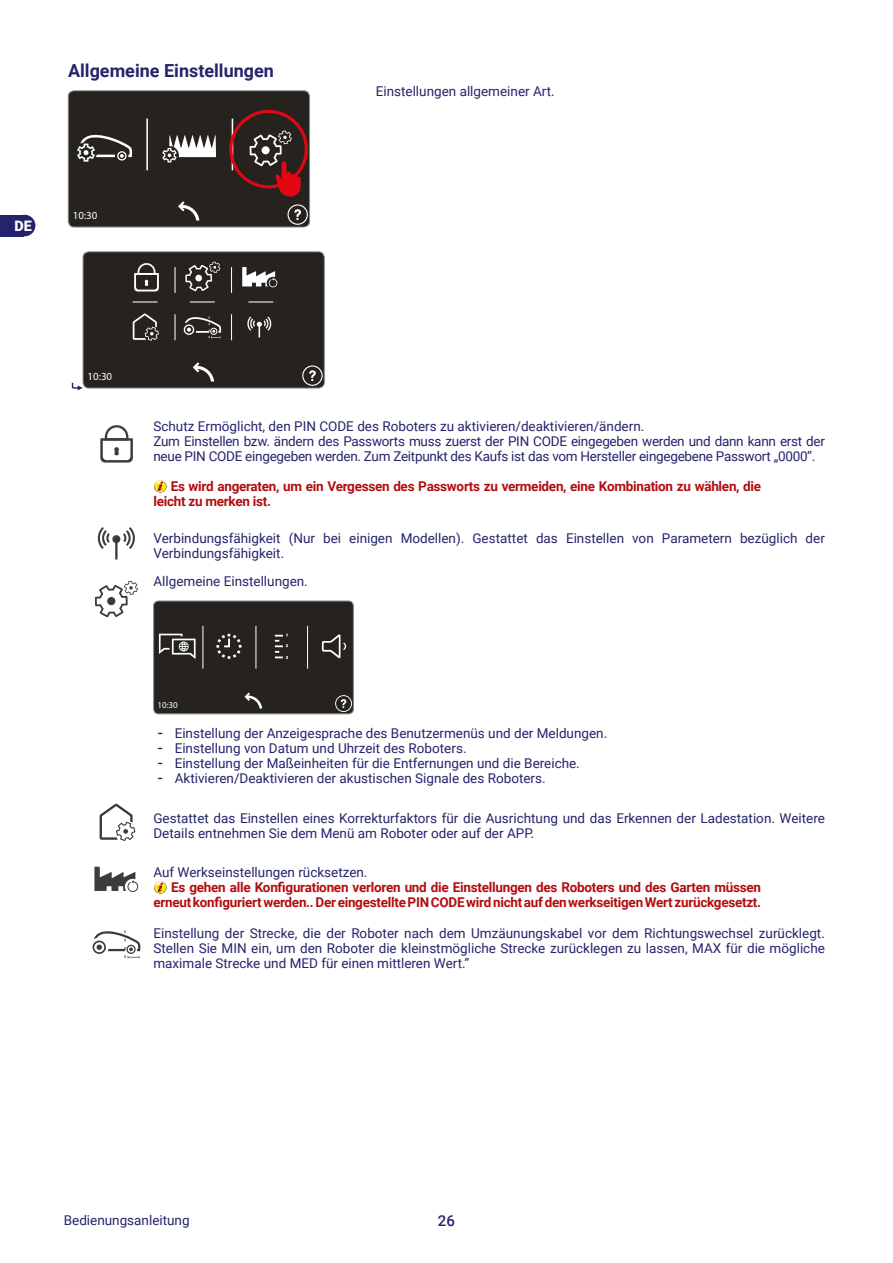
<style>
.page{position:relative;width:893px;height:1263px;background:#fff}
.page>*{position:absolute;margin:0;border:0;box-sizing:border-box;transform-origin:0 0}
.t1{font:700 18px "Roboto";color:#24246c}
.t2{font:500 15px "Roboto";color:#24246c}
.t3{font:900 14.4px "Roboto";color:#fff}
.t4{font:13.5px/15px "Roboto";color:#24246c}
.t5{font:700 13.5px/15px "Roboto";letter-spacing:-.02em;color:#b20e10}
.t6{font:13.5px/15px "Roboto";letter-spacing:-.02em;color:#24246c}
.t7{font:10.8px "Myriad Pro";color:#fff}
.t8{font:9px "Myriad Pro";color:#fff}
.s1{font-size:18px}
</style>
<div class="page">
<div style="left:0;top:215px;width:24px;height:21px;background:#24246c"></div>
<div style="left:14px;top:215px;width:21px;height:21px;background:#24246c;border-radius:50%"></div>
<svg style="left:68px;top:91px;width:242px;height:136px;background:#3a2f2b"></svg>
<div style="left:68px;top:91px;width:242px;height:136px;border:1px solid #878787;border-radius:6px"></div>
<svg style="left:72px;top:252px;width:252px;height:138px;background:#3c3a35"></svg>
<div style="left:83px;top:252px;width:242px;height:136px;border:1px solid #878787;border-radius:6px"></div>
<svg style="left:100px;top:425px;width:33px;height:38px"></svg>
<svg style="left:154px;top:480px;width:13px;height:12px"></svg>
<svg style="left:97px;top:527px;width:38px;height:32px"></svg>
<svg style="left:95px;top:581px;width:43px;height:36px"></svg>
<div style="left:155px;top:601px;width:197px;height:113px;background:#26231e"></div>
<div style="left:153px;top:601px;width:201px;height:113px;border:1px solid #878787;border-radius:5px"></div>
<svg style="left:100px;top:804px;width:35px;height:37px"></svg>
<svg style="left:94px;top:867px;width:44px;height:25px"></svg>
<svg style="left:154px;top:881px;width:13px;height:12px"></svg>
<svg style="left:92px;top:930px;width:49px;height:28px"></svg>
<h1 class="t1" style="left:68px;top:58px;width:207px">Allgemeine Einstellungen</h1>
<p class="t3" style="left:15px;top:216px;width:19px">DE</p>
<p class="t7" style="left:73px;top:209px;width:26px">10:30</p>
<p class="t4" style="left:376px;top:83px;width:180px">Einstellungen allgemeiner Art.</p>
<p class="t7" style="left:88px;top:370px;width:26px">10:30</p>
<p class="t6" style="left:153px;top:418px;width:673px">Schutz Ermöglicht, den PIN CODE des Roboters zu aktivieren/deaktivieren/ändern.<br>Zum Einstellen bzw. ändern des Passworts muss zuerst der PIN CODE eingegeben werden und dann kann erst der neue PIN CODE eingegeben werden. Zum Zeitpunkt des Kaufs ist das vom Hersteller eingegebene Passwort „0000“.</p>
<p class="t5" style="left:153px;top:478px;width:609px;text-indent:17px">Es wird angeraten, um ein Vergessen des Passworts zu vermeiden, eine Kombination zu wählen, die leicht zu merken ist.</p>
<p class="t4" style="left:153px;top:530px;width:673px">Verbindungsfähigkeit (Nur bei einigen Modellen). Gestattet das Einstellen von Parametern bezüglich der<br>Verbindungsfähigkeit.</p>
<p class="t4" style="left:153px;top:573px;width:156px">Allgemeine Einstellungen.</p>
<p class="t8" style="left:157px;top:699px;width:22px">10:30</p>
<p class="t4" style="left:158px;top:725px;width:451px"><span class="s1">-</span> Einstellung der Anzeigesprache des Benutzermenüs und der Meldungen.</p>
<p class="t4" style="left:158px;top:740px;width:310px"><span class="s1">-</span> Einstellung von Datum und Uhrzeit des Roboters.</p>
<p class="t4" style="left:158px;top:755px;width:424px"><span class="s1">-</span> Einstellung der Maßeinheiten für die Entfernungen und die Bereiche.</p>
<p class="t4" style="left:158px;top:770px;width:389px"><span class="s1">-</span> Aktivieren/Deaktivieren der akustischen Signale des Roboters.</p>
<p class="t4" style="left:153px;top:810px;width:673px">Gestattet das Einstellen eines Korrekturfaktors für die Ausrichtung und das Erkennen der Ladestation. Weitere<br>Details entnehmen Sie dem Menü am Roboter oder auf der APP.</p>
<p class="t4" style="left:153px;top:864px;width:216px">Auf Werkseinstellungen rücksetzen.</p>
<p class="t5" style="left:153px;top:879px;width:609px;text-align:right">Es gehen alle Konfigurationen verloren und die Einstellungen des Roboters und des Garten müssen erneut konfiguriert werden.. Der eingestellte PIN CODE wird nicht auf den werkseitigen Wert zurückgesetzt.</p>
<p class="t4" style="left:153px;top:925px;width:673px;text-align:justify">Einstellung der Strecke, die der Roboter nach dem Umzäunungskabel vor dem Richtungswechsel zurücklegt.<br>Stellen Sie MIN ein, um den Roboter die kleinstmögliche Strecke zurücklegen zu lassen, MAX für die mögliche maximale Strecke und MED für einen mittleren Wert.”</p>
<p class="t4" style="left:64px;top:1212px;width:127px">Bedienungsanleitung</p>
<p class="t2" style="left:438px;top:1210px;width:19px">26</p>
</div>
